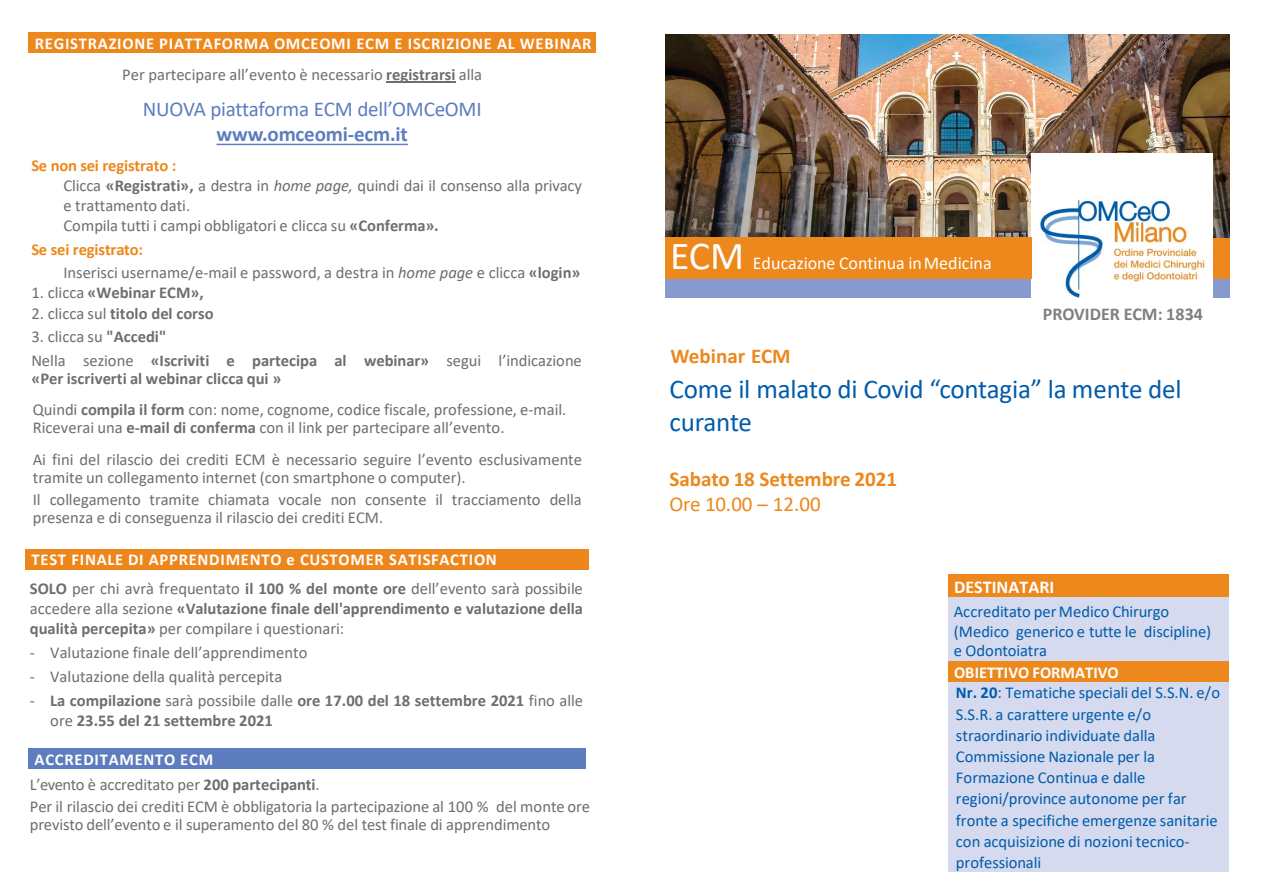
<style>
.page{position:relative;width:1264px;height:894px;background:#fff}
.page>*{position:absolute;margin:0;border:0;box-sizing:border-box;transform-origin:0 0}
.t1{font:27px/32.4px "Calibri";letter-spacing:-.01em;color:#005cab}
.t2{font:700 21px/25.2px "Calibri";letter-spacing:-.005em;color:#ec881c}
.t3{font:21px "Calibri";letter-spacing:-.01em;color:#5e7dbe}
.t4{font:700 21px "Calibri";letter-spacing:-.01em;color:#5e7dbe}
.t5{font:18px "Calibri";color:#fff}
.t6{font:700 18px "Calibri";color:#7f7f7f}
.t7{font:700 18px "Calibri";color:#fff}
.t8{font:16.5px/18px "Calibri";color:#6d6e71}
.t9{font:700 16.5px/19.8px "Calibri";color:#6d6e71}
.t10{font:16.5px/21.1px "Calibri";letter-spacing:-.005em;color:#005cab}
.t11{font:700 16.5px "Calibri";letter-spacing:.045em;color:#fff}
.t12{font:700 16.5px "Calibri";letter-spacing:-.01em;color:#ec881c}
.t13{font:700 16.5px "Calibri";color:#fff}
.s1{font-weight:700}
.s2{font-style:italic}
.s3{font-weight:400}
.s4{font-size:39.75px}
</style>
<div class="page">
<div style="left:1212px;top:278px;width:17px;height:20px;background:#879ace"></div>
<div style="left:665px;top:278px;width:366px;height:20px;background:#879ace"></div>
<div style="left:1212px;top:237px;width:17px;height:41px;background:#ec881c"></div>
<img style="left:665px;top:34px;width:564px;height:203px">
<img style="left:1031px;top:153px;width:181px;height:145px">
<div style="left:665px;top:237px;width:366px;height:41px;background:#ec881c"></div>
<div style="left:947px;top:573px;width:280px;height:24px;background:#ec881c"></div>
<div style="left:947px;top:597px;width:280px;height:63px;background:#d5daee"></div>
<div style="left:947px;top:660px;width:280px;height:22px;background:#ec881c"></div>
<div style="left:947px;top:682px;width:280px;height:190px;background:#d5daee"></div>
<div style="left:25px;top:549px;width:564px;height:20px;background:#ed871d"></div>
<div style="left:28px;top:748px;width:558px;height:21px;background:#5e7dbe"></div>
<div style="left:28px;top:33px;width:567px;height:20px;background:#ec881c"></div>
<hr style="left:386px;top:81px;width:69px;height:1px;background:#6d6e71">
<svg style="left:216px;top:144px;width:192px;height:1px"></svg>
<p class="t11" style="left:35px;top:31px;width:558px">REGISTRAZIONE PIATTAFORMA OMCEOMI ECM E ISCRIZIONE AL WEBINAR</p>
<p class="t8" style="left:122px;top:65px;width:361px">Per partecipare all’evento è necessario <span class="s1">registrarsi</span> alla</p>
<p class="t3" style="left:143px;top:95px;width:340px">NUOVA piattaforma ECM dell’OMCeOMI</p>
<p class="t4" style="left:216px;top:119px;width:193px">www.omceomi-ecm.it</p>
<p class="t12" style="left:31px;top:154px;width:146px">Se non sei registrato :</p>
<p class="t8" style="left:63px;top:175px;width:520px;line-height:19.8px">Clicca <span class="s1">«Registrati»,</span> a destra in <span class="s2">home page,</span> quindi dai il consenso alla privacy e trattamento dati.</p>
<p class="t8" style="left:63px;top:216px;width:377px">Compila tutti i campi obbligatori e clicca su <span class="s1">«Conferma».</span></p>
<p class="t12" style="left:31px;top:238px;width:113px">Se sei registrato:</p>
<p class="t8" style="left:63px;top:263px;width:518px">Inserisci username/e-mail e password, a destra in <span class="s2">home page</span> e clicca <span class="s1">«login»</span></p>
<p class="t9" style="left:31px;top:282px;width:174px"><span class="s3">1. clicca</span> «Webinar ECM»,</p>
<p class="t9" style="left:31px;top:303px;width:184px"><span class="s3">2. clicca sul</span> titolo del corso</p>
<p class="t8" style="left:31px;top:327px;width:136px">3. clicca su <span class="s1">"Accedi"</span></p>
<p class="t9" style="left:31px;top:351px;width:552px;line-height:18px"><span class="s3">Nella sezione</span> «Iscriviti e partecipa al webinar» <span class="s3">segui l’indicazione </span>«Per iscriverti al webinar clicca qui »</p>
<p class="t8" style="left:33px;top:400px;width:535px">Quindi <span class="s1">compila il form</span> con: nome, cognome, codice fiscale, professione, e-mail.</p>
<p class="t8" style="left:33px;top:418px;width:473px">Riceverai una <span class="s1">e-mail di conferma</span> con il link per partecipare all’evento.</p>
<p class="t8" style="left:33px;top:449px;width:550px">Ai fini del rilascio dei crediti ECM è necessario seguire l’evento esclusivamente tramite un collegamento internet (con smartphone o computer).</p>
<p class="t8" style="left:33px;top:490px;width:550px">Il collegamento tramite chiamata vocale non consente il tracciamento della presenza e di conseguenza il rilascio dei crediti ECM.</p>
<p class="t11" style="left:32px;top:547px;width:467px">TEST FINALE DI APPRENDIMENTO e CUSTOMER SATISFACTION</p>
<p class="t9" style="left:30px;top:578px;width:554px;text-align:justify">SOLO <span class="s3">per chi avrà frequentato</span> il 100 % del monte ore <span class="s3">dell’evento sarà possibile accedere alla sezione</span> «Valutazione finale dell'apprendimento e valutazione della qualità percepita» <span class="s3">per compilare i questionari:</span></p>
<p class="t8" style="left:30px;top:642px;width:279px">- Valutazione finale dell’apprendimento</p>
<p class="t8" style="left:30px;top:667px;width:254px">- Valutazione della qualità percepita</p>
<p class="t9" style="left:50px;top:690px;width:534px;text-indent:-20px"><span class="s3">-</span> La compilazione <span class="s3">sarà possibile dalle</span> ore 17.00 del 18 settembre 2021 <span class="s3">fino alle ore</span> 23.55 del 21 settembre 2021</p>
<p class="t11" style="left:35px;top:747px;width:180px">ACCREDITAMENTO ECM</p>
<p class="t8" style="left:30px;top:774px;width:291px">L’evento è accreditato per <span class="s1">200 partecipanti</span>.</p>
<p class="t8" style="left:30px;top:797px;width:561px">Per il rilascio dei crediti ECM è obbligatoria la partecipazione al 100 % del monte ore previsto dell’evento e il superamento del 80 % del test finale di apprendimento</p>
<p class="t5" style="left:670px;top:250px;width:323px"><span class="s4">ECM</span> Educazione Continua inMedicina</p>
<p class="t2" style="left:670px;top:343px;width:122px">Webinar ECM</p>
<p class="t6" style="left:1042px;top:301px;width:161px">PROVIDER ECM: 1834</p>
<p class="t1" style="left:669px;top:372px;width:513px">Come il malato di Covid “contagia” la mente del curante</p>
<p class="t2" style="left:669px;top:466px;width:229px">Sabato 18 Settembre 2021<br><span class="s3">Ore 10.00 – 12.00</span></p>
<p class="t7" style="left:953px;top:574px;width:102px">DESTINATARI</p>
<p class="t10" style="left:953px;top:601px;width:259px;line-height:19.8px">Accreditato perMedico Chirurgo (Medico generico e tutte le discipline) e Odontoiatra</p>
<p class="t13" style="left:953px;top:661px;width:166px">OBIETTIVO FORMATIVO</p>
<p class="t10" style="left:955px;top:681px;width:265px"><span class="s1">Nr. 20</span>: Tematiche speciali del S.S.N. e/o<br>S.S.R. a carattere urgente e/o straordinario individuate dalla<br>Commissione Nazionale per la<br>Formazione Continua e dalle regioni/province autonome per far fronte a specifiche emergenze sanitarie con acquisizione di nozioni tecnico&shy;professionali</p>
</div>
